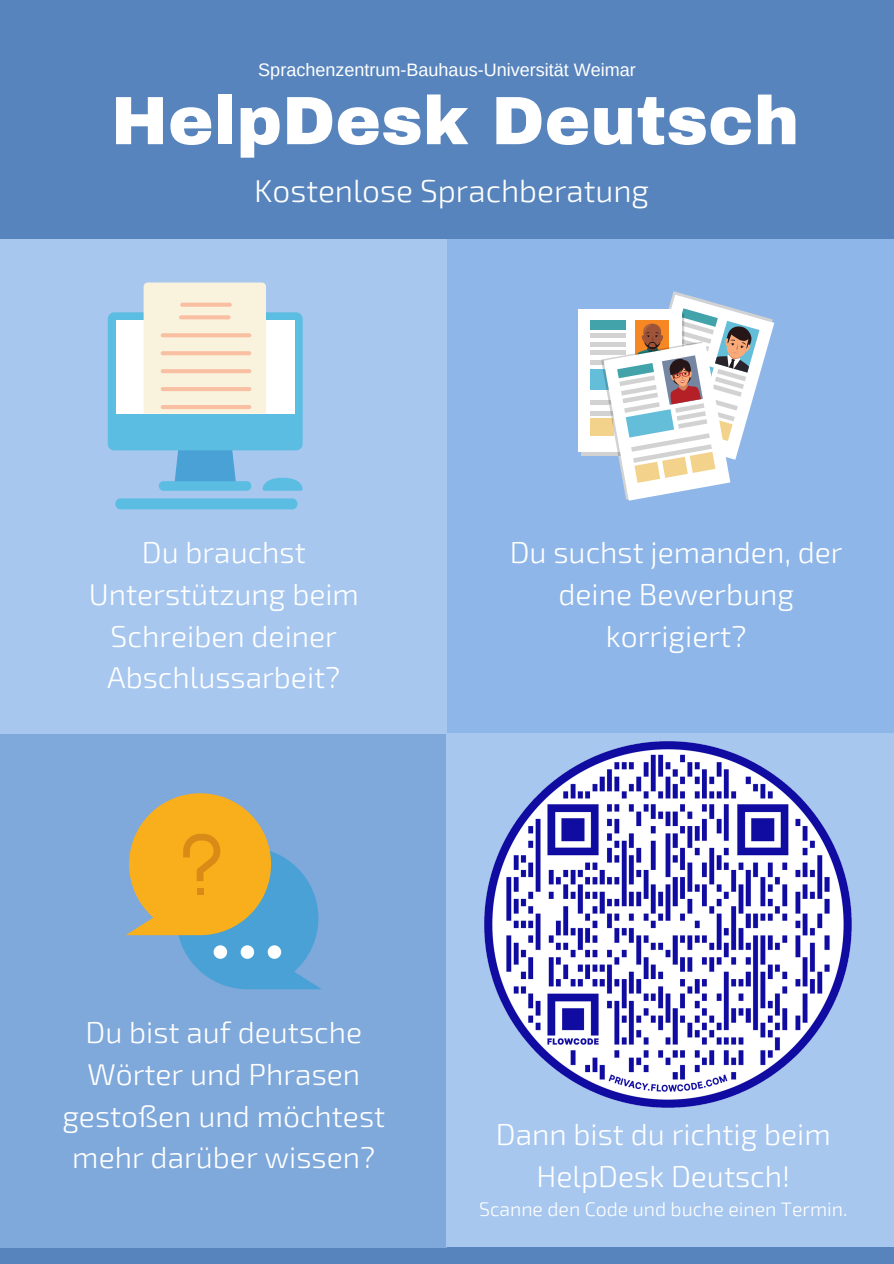
<style>
.page{position:relative;width:894px;height:1264px;background:#fff}
.page>*{position:absolute;margin:0;border:0;box-sizing:border-box;transform-origin:0 0}
.t1{font:900 68.4px "Archivo";color:#fff}
.t2{font:300 31.65px "Exo 2";color:#fff}
.t3{font:300 30px/41.7px "Exo 2";color:#fff;text-align:center}
.t4{font:300 19.5px "Exo 2";color:#fff}
.t5{font:18px "Arimo";color:#fff}
</style>
<div class="page">
<div style="left:0;top:0;width:893px;height:1263px;background:#5784bd"></div>
<div style="left:0;top:731px;width:447px;height:516px;background:#7fa8db"></div>
<div style="left:0;top:239px;width:447px;height:494px;background:#a7c7ef"></div>
<div style="left:447px;top:239px;width:446px;height:494px;background:#8eb6e8"></div>
<div style="left:446px;top:733px;width:447px;height:513px;background:#a7c7ef"></div>
<img style="left:477px;top:733px;width:382px;height:382px;border-radius:50%">
<div style="left:578px;top:309px;width:103px;height:143px;background:#fff"></div>
<svg style="left:581px;top:291px;width:193px;height:209px"></svg>
<svg style="left:126px;top:793px;width:195px;height:196px"></svg>
<div style="left:197px;top:887px;width:6px;height:7px;background:#d88b17"></div>
<div style="left:213px;top:945px;width:14px;height:13px;background:#fff;border-radius:50%"></div>
<div style="left:240px;top:945px;width:14px;height:13px;background:#fff;border-radius:50%"></div>
<div style="left:267px;top:945px;width:14px;height:13px;background:#fff;border-radius:50%"></div>
<svg style="left:174px;top:450px;width:62px;height:31px;background:#4fa3d7"></svg>
<div style="left:159px;top:481px;width:92px;height:9px;background:#5abde1;border-radius:4px"></div>
<div style="left:115px;top:498px;width:182px;height:11px;background:#5abde1;border-radius:5px"></div>
<svg style="left:262px;top:478px;width:41px;height:12px"></svg>
<div style="left:108px;top:312px;width:194px;height:138px;background:#5abde1;border-radius:7px"></div>
<div style="left:116px;top:320px;width:178px;height:93px;background:#fff"></div>
<div style="left:143px;top:282px;width:123px;height:131px;background:#f9f3dd"></div>
<svg style="left:180px;top:303px;width:52px;height:4px"></svg>
<svg style="left:179px;top:315px;width:51px;height:4px"></svg>
<hr style="left:161px;top:351px;width:90px;height:4px;background:#f9bfa2;border-radius:2px">
<svg style="left:161px;top:333px;width:90px;height:4px"></svg>
<hr style="left:161px;top:369px;width:90px;height:4px;background:#f9bfa2;border-radius:2px">
<hr style="left:161px;top:387px;width:90px;height:4px;background:#f9bfa2;border-radius:2px">
<hr style="left:161px;top:405px;width:90px;height:4px;background:#f9bfa2;border-radius:2px">
<p class="t5" style="left:258px;top:60px;width:379px">Sprachenzentrum-Bauhaus-Universität Weimar</p>
<p class="t1" style="left:111px;top:84px;width:689px">HelpDesk Deutsch</p>
<p class="t2" style="left:254px;top:170px;width:396px">Kostenlose Sprachberatung</p>
<p class="t3" style="left:89px;top:530px;width:271px">Du brauchst<br>Unterstützung beim<br>Schreiben deiner<br>Abschlussarbeit?</p>
<p class="t3" style="left:509px;top:530px;width:334px">Du suchst jemanden, der deine Bewerbung korrigiert?</p>
<p class="t3" style="left:62px;top:1010px;width:324px">Du bist auf deutsche<br>Wörter und Phrasen gestoßen und möchtest mehr darüber wissen?</p>
<p class="t3" style="left:495px;top:1112px;width:336px">Dann bist du richtig beim<br>HelpDesk Deutsch!</p>
<p class="t4" style="left:479px;top:1196px;width:370px">Scanne den Code und buche einen Termin.</p>
</div>
